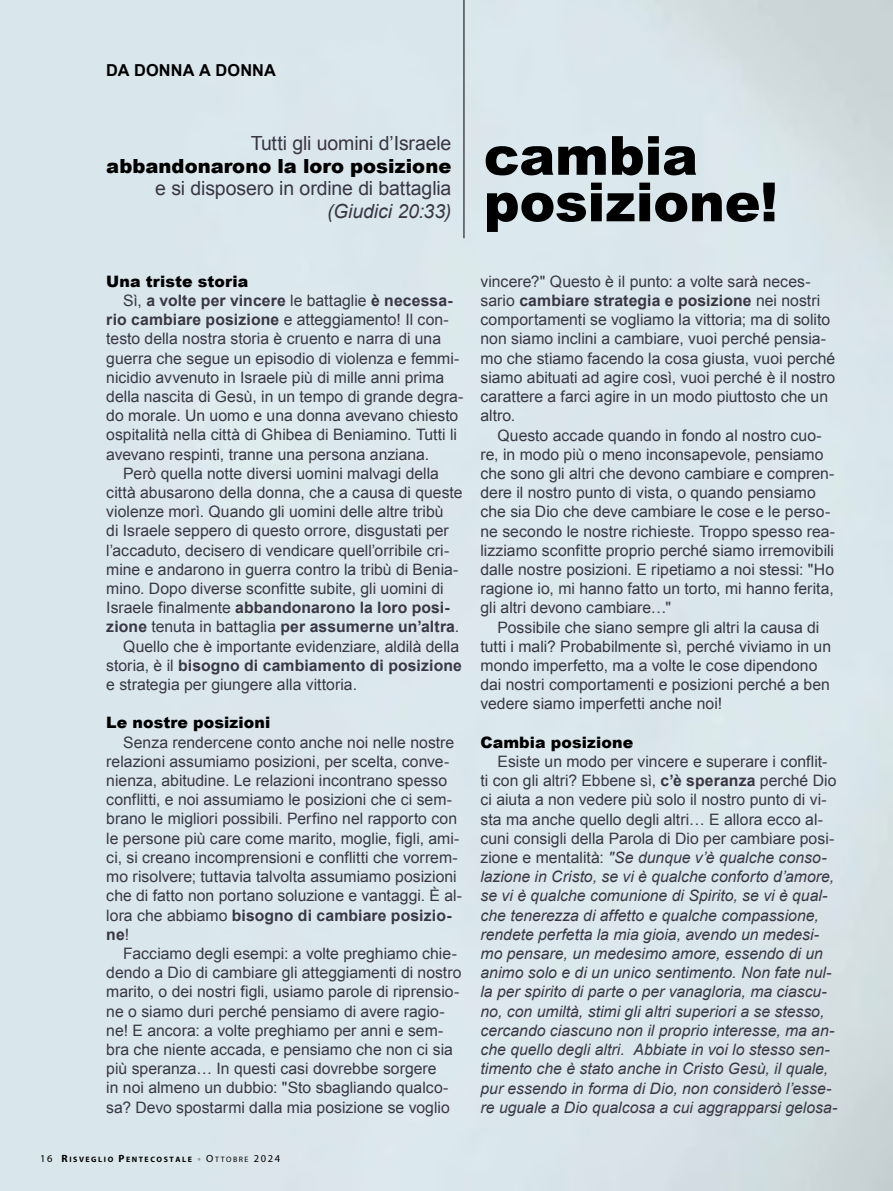
<style>
.page{position:relative;width:893px;height:1191px;background:#fff}
.page>*{position:absolute;margin:0;border:0;box-sizing:border-box;transform-origin:0 0}
.t1{font:900 54px/46.5px "Arial";letter-spacing:-.005em;color:#000}
.t2{font:19.5px "Arial";letter-spacing:-.01em;color:#393745}
.t3{font:900 19.5px "Arial";color:#000}
.t4{font:italic 19.5px "Arial";letter-spacing:-.005em;color:#393745}
.t5{font:700 16.5px "Arial";letter-spacing:.005em;color:#000}
.t6{font:15.75px/19.2px "Arial";color:#393745}
.t7{font:italic 15.75px/19.2px "Arial";color:#393745}
.t8{font:700 15.75px "Arial";letter-spacing:.01em;color:#393745}
.t9{font:900 15.75px "Arial";letter-spacing:.005em;color:#000}
.t10{font:700 7.8px "Myriad Pro";letter-spacing:.2em;color:#000}
.s1{font-weight:400}
.s2{font-weight:700}
.s3{font-weight:400;font-size:10.5px}
.s4{font-size:10.5px}
.s5{font-size:10.5px;color:#9c9d9f}
.s6{font-style:normal}
.s7{font-weight:700;font-style:normal}
</style>
<div class="page">
<hr style="left:463px;top:0;width:1px;height:238px;background:#000">
<p class="t5" style="left:106px;top:59px;width:171px">da donna a donna</p>
<p class="t2" style="left:251px;top:131px;width:202px">Tutti gli uomini d’Israele</p>
<p class="t3" style="left:106px;top:152px;width:347px">abbandonarono la loro posizione</p>
<p class="t2" style="left:155px;top:176px;width:298px">e si disposero in ordine di battaglia</p>
<p class="t4" style="left:327px;top:198px;width:126px">(Giudici 20:33)</p>
<p class="t9" style="left:106px;top:270px;width:143px">Una triste storia</p>
<p class="t8" style="left:123px;top:290px;width:331px"><span class="s1">Sì,</span> a volte per vincere <span class="s1">le battaglie</span> è necessa-</p>
<p class="t6" style="left:106px;top:310px;width:344px"><span class="s2">rio cambiare posizione</span> e atteggiamento! Il con-</p>
<p class="t6" style="left:106px;top:329px;width:336px">testo della nostra storia è cruento e narra di una</p>
<p class="t6" style="left:106px;top:348px;width:355px">guerra che segue un episodio di violenza e femmi-</p>
<p class="t6" style="left:106px;top:368px;width:339px">nicidio avvenuto in Israele più di mille anni prima</p>
<p class="t6" style="left:106px;top:387px;width:359px">della nascita di Gesù, in un tempo di grande degra-</p>
<p class="t6" style="left:106px;top:406px;width:354px">do morale. Un uomo e una donna avevano chiesto</p>
<p class="t6" style="left:106px;top:425px;width:352px">ospitalità nella città di Ghibea di Beniamino. Tutti li</p>
<p class="t6" style="left:106px;top:444px;width:324px">avevano respinti, tranne una persona anziana.</p>
<p class="t6" style="left:123px;top:464px;width:317px">Però quella notte diversi uomini malvagi della</p>
<p class="t6" style="left:106px;top:483px;width:358px">città abusarono della donna, che a causa di queste</p>
<p class="t6" style="left:106px;top:502px;width:339px">violenze morì. Quando gli uomini delle altre tribù</p>
<p class="t6" style="left:106px;top:521px;width:344px">di Israele seppero di questo orrore, disgustati per</p>
<p class="t6" style="left:106px;top:540px;width:345px">l’accaduto, decisero di vendicare quell’orribile cri-</p>
<p class="t6" style="left:106px;top:560px;width:354px">mine e andarono in guerra contro la tribù di Benia-</p>
<p class="t6" style="left:106px;top:579px;width:339px">mino. Dopo diverse sconfitte subite, gli uomini di</p>
<p class="t8" style="left:106px;top:597px;width:345px"><span class="s1">Israele finalmente</span> abbandonarono la loro posi-</p>
<p class="t8" style="left:106px;top:616px;width:354px">zione <span class="s1">tenuta in battaglia</span> per assumerne un’altra<span class="s1">.</span></p>
<p class="t6" style="left:123px;top:636px;width:337px">Quello che è importante evidenziare, aldilà della</p>
<p class="t8" style="left:106px;top:655px;width:357px"><span class="s1">storia, è il</span> bisogno di cambiamento di posizione</p>
<p class="t6" style="left:106px;top:675px;width:252px">e strategia per giungere alla vittoria.</p>
<p class="t9" style="left:106px;top:711px;width:166px">Le nostre posizioni</p>
<p class="t6" style="left:106px;top:732px;width:357px;text-indent:17px">Senza rendercene conto anche noi nelle nostre relazioni assumiamo posizioni, per scelta, conve&shy;nienza, abitudine. Le relazioni incontrano spesso conflitti, e noi assumiamo le posizioni che ci sem&shy;brano le migliori possibili. Perfino nel rapporto con le persone più care come marito, moglie, figli, ami&shy;ci, si creano incomprensioni e conflitti che vorrem&shy;mo risolvere; tuttavia talvolta assumiamo posizioni che di fatto non portano soluzione e vantaggi. È al&shy;lora che abbiamo <span class="s2">bisogno di cambiare posizio&shy;ne</span>!</p>
<p class="t6" style="left:106px;top:944px;width:357px;text-indent:17px">Facciamo degli esempi: a volte preghiamo chie&shy;dendo a Dio di cambiare gli atteggiamenti di nostro marito, o dei nostri figli, usiamo parole di riprensio&shy;ne o siamo duri perché pensiamo di avere ragio&shy;ne! E ancora: a volte preghiamo per anni e sem&shy;bra che niente accada, e pensiamo che non ci sia più speranza… In questi casi dovrebbe sorgere<br>in noi almeno un dubbio: "Sto sbagliando qualco&shy;sa? Devo spostarmi dalla mia posizione se voglio</p>
<p class="t10" style="left:40px;top:1154px;width:242px"><span class="s3">16</span> <span class="s4">R</span>ISVEGLIO <span class="s4">P</span>ENTECOSTALE <span class="s5">•</span> <span class="s3">O</span><span class="s1">TTOBRE</span> <span class="s3">2024</span></p>
<h1 class="t1" style="left:484px;top:131px;width:296px">cambia posizione!</h1>
<p class="t6" style="left:480px;top:272px;width:356px">vincere?" Questo è il punto: a volte sarà neces&shy;sario <span class="s2">cambiare strategia e posizione</span> nei nostri comportamenti se vogliamo la vittoria; ma di solito non siamo inclini a cambiare, vuoi perché pensia&shy;mo che stiamo facendo la cosa giusta, vuoi perché siamo abituati ad agire così, vuoi perché è il nostro carattere a farci agire in un modo piuttosto che un altro.</p>
<p class="t6" style="left:480px;top:425px;width:356px;text-indent:17px">Questo accade quando in fondo al nostro cuo&shy;re, in modo più o meno inconsapevole, pensiamo che sono gli altri che devono cambiare e compren&shy;dere il nostro punto di vista, o quando pensiamo che sia Dio che deve cambiare le cose e le perso&shy;ne secondo le nostre richieste. Troppo spesso rea&shy;lizziamo sconfitte proprio perché siamo irremovibili dalle nostre posizioni. E ripetiamo a noi stessi: "Ho ragione io, mi hanno fatto un torto, mi hanno ferita, gli altri devono cambiare…"</p>
<p class="t6" style="left:480px;top:617px;width:352px;text-indent:17px">Possibile che siano sempre gli altri la causa di tutti i mali? Probabilmente sì, perché viviamo in un mondo imperfetto, ma a volte le cose dipendono dai nostri comportamenti e posizioni perché a ben vedere siamo imperfetti anche noi!</p>
<p class="t9" style="left:480px;top:730px;width:154px">Cambia posizione</p>
<p class="t7" style="left:480px;top:752px;width:358px;text-indent:17px"><span class="s6">Esiste un modo per vincere e superare i conflit&shy;ti con gli altri? Ebbene sì,</span> <span class="s7">c’è speranza</span> <span class="s6">perché Dio ci aiuta a non vedere più solo il nostro punto di vi&shy;sta ma anche quello degli altri… E allora ecco al&shy;cuni consigli della Parola di Dio per cambiare posi&shy;zione e mentalità:</span> "Se dunque v’è qualche conso&shy;lazione in Cristo, se vi è qualche conforto d’amore, se vi è qualche comunione di Spirito, se vi è qual&shy;che tenerezza di affetto e qualche compassione, rendete perfetta la mia gioia, avendo un medesi&shy;mo pensare, un medesimo amore, essendo di un animo solo e di un unico sentimento. Non fate nul&shy;la per spirito di parte o per vanagloria, ma ciascu&shy;no, con umiltà, stimi gli altri superiori a se stesso, cercando ciascuno non il proprio interesse, ma an&shy;che quello degli altri. Abbiate in voi lo stesso sen&shy;timento che è stato anche in Cristo Gesù, il quale, pur essendo in forma di Dio, non considerò l’esse&shy;re uguale a Dio qualcosa a cui aggrapparsi gelosa-</p>
</div>
